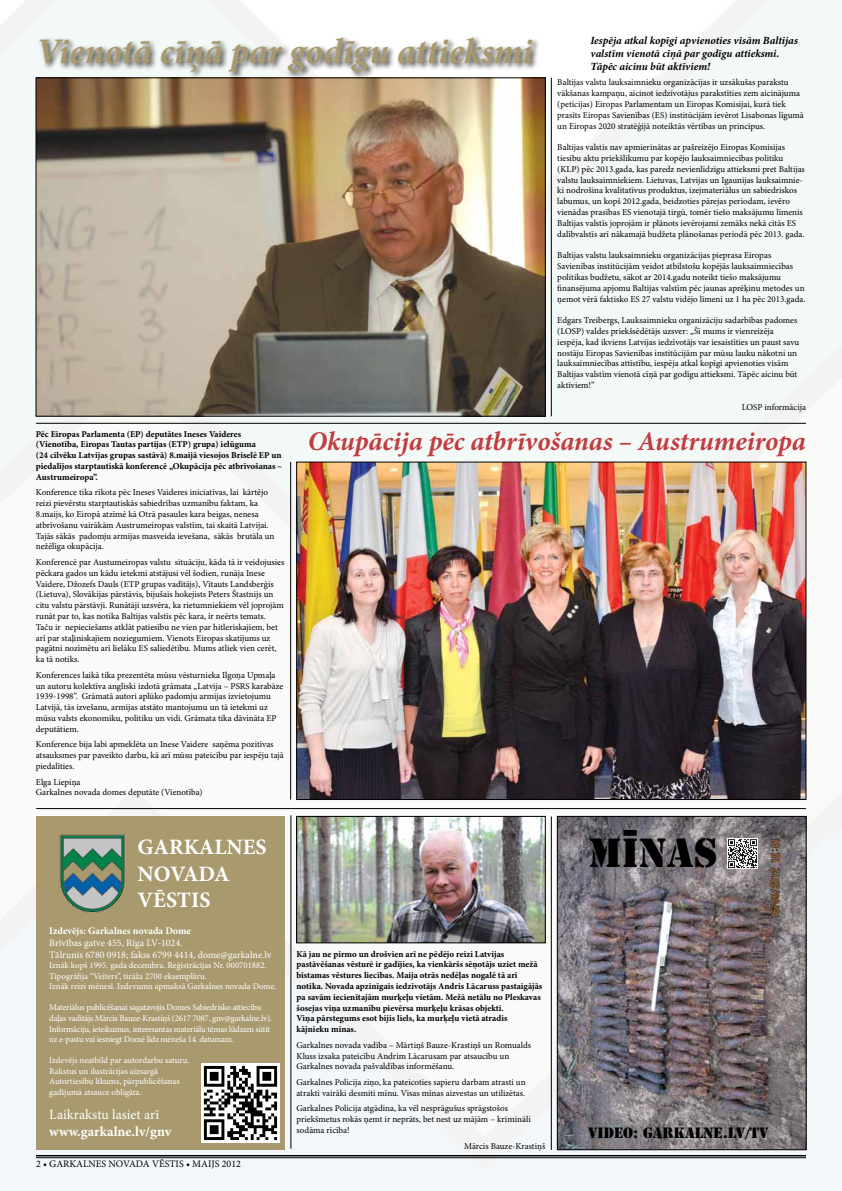
<style>
.page{position:relative;width:842px;height:1191px;background:#fff}
.page>*{position:absolute;margin:0;border:0;box-sizing:border-box;transform-origin:0 0}
.t1{font:38px "Stencil Std";color:#000}
.t2{font:italic 700 36px "Minion Pro";letter-spacing:-.005em;color:#a8996e}
.t3{font:italic 700 27px "Minion Pro";letter-spacing:-.005em;color:#c03d42}
.t4{font:700 22px/26.4px "Minion Pro";color:#fff}
.t5{font:14px "Stencil Std";color:#000}
.t6{font:14px "Minion Pro";color:#fff}
.t7{font:700 14px "Minion Pro";letter-spacing:-.005em;color:#fff}
.t8{font:italic 700 11px/13.2px "Minion Pro";letter-spacing:-.005em;color:#000}
.t9{font:10px/12px "Minion Pro";color:#fff}
.t10{font:10px "Minion Pro";color:#000}
.t11{font:700 10px "Minion Pro";color:#fff}
.t12{font:9px/10.8px "Minion Pro";color:#000}
.t13{font:700 9px/10.8px "Minion Pro";color:#000}
.t14{font:8.8px/10.6px "Minion Pro";letter-spacing:-.015em;color:#fff}
</style>
<div class="page">
<img style="left:0;top:0;width:842px;height:1190px">
<div style="left:36px;top:816px;width:249px;height:333px;background:#a8996e"></div>
<hr style="left:36px;top:1155px;width:770px;height:1px;background:#000">
<hr style="left:36px;top:1157px;width:770px;height:1px;background:#000">
<img style="left:201px;top:1063px;width:79px;height:79px">
<img style="left:59px;top:835px;width:66px;height:77px">
<img style="left:299px;top:464px;width:505px;height:333px">
<img style="left:559px;top:818px;width:245px;height:329px">
<div style="left:557px;top:816px;width:249px;height:333px;border:1px solid #000"></div>
<img style="left:38px;top:80px;width:505px;height:334px">
<img style="left:728px;top:838px;width:29px;height:30px">
<hr style="left:36px;top:423px;width:770px;height:1px;background:#000">
<div style="left:37px;top:35px;width:504px;height:45px;background:#000;opacity:.75"></div>
<hr style="left:551px;top:78px;width:1px;height:338px;background:#000">
<hr style="left:36px;top:808px;width:770px;height:1px;background:#000">
<hr style="left:290px;top:462px;width:1px;height:337px;background:#000">
<hr style="left:551px;top:816px;width:1px;height:333px;background:#000">
<img style="left:298px;top:818px;width:245px;height:123px">
<div style="left:296px;top:816px;width:249px;height:127px;border:1px solid #000"></div>
<hr style="left:291px;top:815px;width:1px;height:333px;background:#000">
<h2 class="t2" style="left:36px;top:26px;width:498px">Vienotā cīņā par godīgu attieksmi</h2>
<p class="t8" style="left:590px;top:34px;width:209px">Iespēja atkal kopīgi apvienoties visām Baltijas valstīm vienotā cīņā par godīgu attieksmi.<br>Tāpēc aicinu būt aktīviem!</p>
<p class="t13" style="left:36px;top:428px;width:248px">Pēc Eiropas Parlamenta (EP) deputātes Ineses Vaideres (Vienotība, Eiropas Tautas partijas (ETP) grupa) ielūguma<br>(24 cilvēku Latvijas grupas sastāvā) 8.maijā viesojos Briselē EP un piedalījos starptautiskā konferencē „Okupācija pēc atbrīvošanas – Austrumeiropa”.</p>
<p class="t12" style="left:36px;top:487px;width:240px">Konference tika rīkota pēc Ineses Vaideres iniciatīvas, lai kārtējo reizi pievērstu starptautiskās sabiedrības uzmanību faktam, ka 8.maijs, ko Eiropā atzīmē kā Otrā pasaules kara beigas, nenesa atbrīvošanu vairākām Austrumeiropas valstīm, tai skaitā Latvijai.<br>Tajās sākās padomju armijas masveida ievešana, sākās brutāla un nežēlīga okupācija.</p>
<p class="t12" style="left:36px;top:557px;width:250px">Konferencē par Austumeiropas valstu situāciju, kāda tā ir veidojusies pēckara gados un kādu ietekmi atstājusi vēl šodien, runāja Inese Vaidere, Džozefs Dauls (ETP grupas vadītājs), Vītauts Landsberģis (Lietuva), Slovākijas pārstāvis, bijušais hokejists Peters Štastnijs un citu valstu pārstāvji. Runātāji uzsvēra, ka rietumniekiem vēl joprojām runāt par to, kas notika Baltijas valstīs pēc kara, ir neērts temats.<br>Taču ir nepieciešams atklāt patiesību ne vien par hitleriskajiem, bet arī par staļiniskajiem noziegumiem. Vienots Eiropas skatījums uz pagātni nozīmētu arī lielāku ES saliedētību. Mums atliek vien cerēt, ka tā notiks.</p>
<p class="t12" style="left:36px;top:669px;width:249px">Konferences laikā tika prezentēta mūsu vēsturnieka Ilgoņa Upmaļa un autoru kolektīva angliski izdotā grāmata „Latvija – PSRS karabāze 1939-1998”. Grāmatā autori aplūko padomju armijas izvietojumu Latvijā, tās izvešanu, armijas atstāto mantojumu un tā ietekmi uz mūsu valsts ekonomiku, politiku un vidi. Grāmata tika dāvināta EP deputātiem.</p>
<p class="t12" style="left:36px;top:739px;width:249px">Konference bija labi apmeklēta un Inese Vaidere saņēma pozitīvas atsauksmes par paveikto darbu, kā arī mūsu pateicību par iespēju tajā piedalīties.</p>
<p class="t12" style="left:36px;top:776px;width:168px">Elga Liepiņa<br>Garkalnes novada domes deputāte (Vienotība)</p>
<p class="t12" style="left:557px;top:77px;width:248px">Baltijas valstu lauksaimnieku organizācijas ir uzsākušas parakstu vākšanas kampaņu, aicinot iedzīvotājus parakstīties zem aicinājuma (petīcijas) Eiropas Parlamentam un Eiropas Komisijai, kurā tiek prasīts Eiropas Savienības (ES) institūcijām ievērot Lisabonas līgumā un Eiropas 2020 stratēģijā noteiktās vērtības un principus.</p>
<p class="t12" style="left:557px;top:142px;width:249px">Baltijas valstis nav apmierinātas ar pašreizējo Eiropas Komisijas tiesību aktu priekšlikumu par kopējo lauksaimniecības politiku (KLP) pēc 2013.gada, kas paredz nevienlīdzīgu attieksmi pret Baltijas valstu lauksaimniekiem. Lietuvas, Latvijas un Igaunijas lauksaimnie&shy;ki nodrošina kvalitatīvus produktus, izejmateriālus un sabiedriskos labumus, un kopš 2012.gada, beidzoties pārejas periodam, ievēro vienādas prasības ES vienotajā tirgū, tomēr tiešo maksājumu līmenis Baltijas valstīs joprojām ir plānots ievērojami zemāks nekā citās ES dalībvalstīs arī nākamajā budžeta plānošanas periodā pēc 2013. gada.</p>
<p class="t12" style="left:557px;top:250px;width:250px">Baltijas valstu lauksaimnieku organizācijas pieprasa Eiropas Savienības institūcijām veidot atbilstošu kopējās lauksaimniecības politikas budžetu, sākot ar 2014.gadu noteikt tiešo maksājumu finansējuma apjomu Baltijas valstīm pēc jaunas aprēķinu metodes un ņemot vērā faktisko ES 27 valstu vidējo līmeni uz 1 ha pēc 2013.gada.</p>
<p class="t12" style="left:557px;top:315px;width:243px">Edgars Treibergs, Lauksaimnieku organizāciju sadarbības padomes (LOSP) valdes priekšsēdētājs uzsver: „Šī mums ir vienreizēja iespēja, kad ikviens Latvijas iedzīvotājs var iesaistīties un paust savu nostāju Eiropas Savienības institūcijām par mūsu lauku nākotni un lauksaimniecības attīstību, iespēja atkal kopīgi apvienoties visām Baltijas valstīm vienotā cīņā par godīgu attieksmi. Tāpēc aicinu būt aktīviem!”</p>
<p class="t12" style="left:742px;top:401px;width:66px">LOSP informācija</p>
<h3 class="t3" style="left:308px;top:422px;width:500px">Okupācija pēc atbrīvošanas – Austrumeiropa</h3>
<h3 class="t4" style="left:138px;top:834px;width:131px">GARKALNES<br>NOVADA<br>VĒSTIS</h3>
<p class="t11" style="left:49px;top:923px;width:143px">Izdevējs: Garkalnes novada Dome</p>
<p class="t9" style="left:49px;top:936px;width:224px">Brīvības gatve 455, Rīga LV-1024.<br>Tālrunis 6780 0918; fakss 6799 4414, dome@garkalne.lv</p>
<p class="t14" style="left:49px;top:960px;width:229px">Iznāk kopš 1995. gada decembra. Reģistrācijas Nr. 000701882.<br>Tipogrāfija “Veiters”, tirāža 2700 eksemplāru.<br>Iznāk reizi mēnesī. Izdevumu apmaksā Garkalnes novada Dome.</p>
<p class="t14" style="left:49px;top:1002px;width:224px">Materiālus publicēšanai sagatavojis Domes Sabiedrisko attiecību daļas vadītājs Mārcis Bauze-Krastiņš (2617 7087, gnv@garkalne.lv).<br>Informāciju, ieteikumus, interesantas materiālu tēmas lūdzam sūtīt uz e-pastu vai iesniegt Domē līdz mēneša 14. datumam.</p>
<p class="t14" style="left:49px;top:1055px;width:141px">Izdevējs neatbild par autordarbu saturu.<br>Rakstus un ilustrācijas aizsargā Autortiesību likums, pārpublicēšanas gadījumā atsauce obligāta.</p>
<h3 class="t6" style="left:49px;top:1105px;width:111px">Laikrakstu lasiet arī</h3>
<h3 class="t7" style="left:49px;top:1121px;width:124px">www.garkalne.lv/gnv</h3>
<p class="t10" style="left:36px;top:1157px;width:206px">2 • GARKALNES NOVADA VĒSTIS • MAIJS 2012</p>
<p class="t13" style="left:297px;top:948px;width:247px">Kā jau ne pirmo un drošvien arī ne pēdējo reizi Latvijas pastāvēšanas vēsturē ir gadījies, ka vienkāršs sēņotājs uziet mežā bīstamas vēstures liecības. Maija otrās nedēļas nogalē tā arī notika. Novada apzinīgais iedzīvotājs Andris Lācaruss pastaigājās pa savām iecienītajām murķeļu vietām. Mežā netālu no Pleskavas šosejas viņa uzmanību pievērsa murķeļu krāsas objekti.<br>Viņa pārstegums esot bijis liels, ka murķeļu vietā atradis<br>kājnieku mīnas.</p>
<p class="t12" style="left:297px;top:1039px;width:236px">Garkalnes novada vadība – Mārtiņš Bauze-Krastiņš un Romualds<br>Kluss izsaka pateicību Andrim Lācarusam par atsaucību un<br>Garkalnes novada pašvaldības informēšanu.</p>
<p class="t12" style="left:297px;top:1076px;width:231px">Garkalnes Policija ziņo, ka pateicoties sapieru darbam atrasti un atrakti vairāki desmiti mīnu. Visas mīnas aizvestas un utilizētas.</p>
<p class="t12" style="left:297px;top:1103px;width:236px">Garkalnes Policija atgādina, ka vēl nesprāgušus sprāgstošos priekšmetus rokās ņemt ir neprāts, bet nest uz mājām – krimināli sodāma rīcība!</p>
<p class="t12" style="left:464px;top:1140px;width:83px">Mārcis Bauze-Krastiņš</p>
<h1 class="t1" style="left:621px;top:808px;width:20px">-</h1>
<h1 class="t1" style="left:588px;top:828px;width:131px">MINAS</h1>
<h3 class="t5" style="left:588px;top:1123px;width:182px">VIDEO: GARKALNE.LV/TV</h3>
</div>
